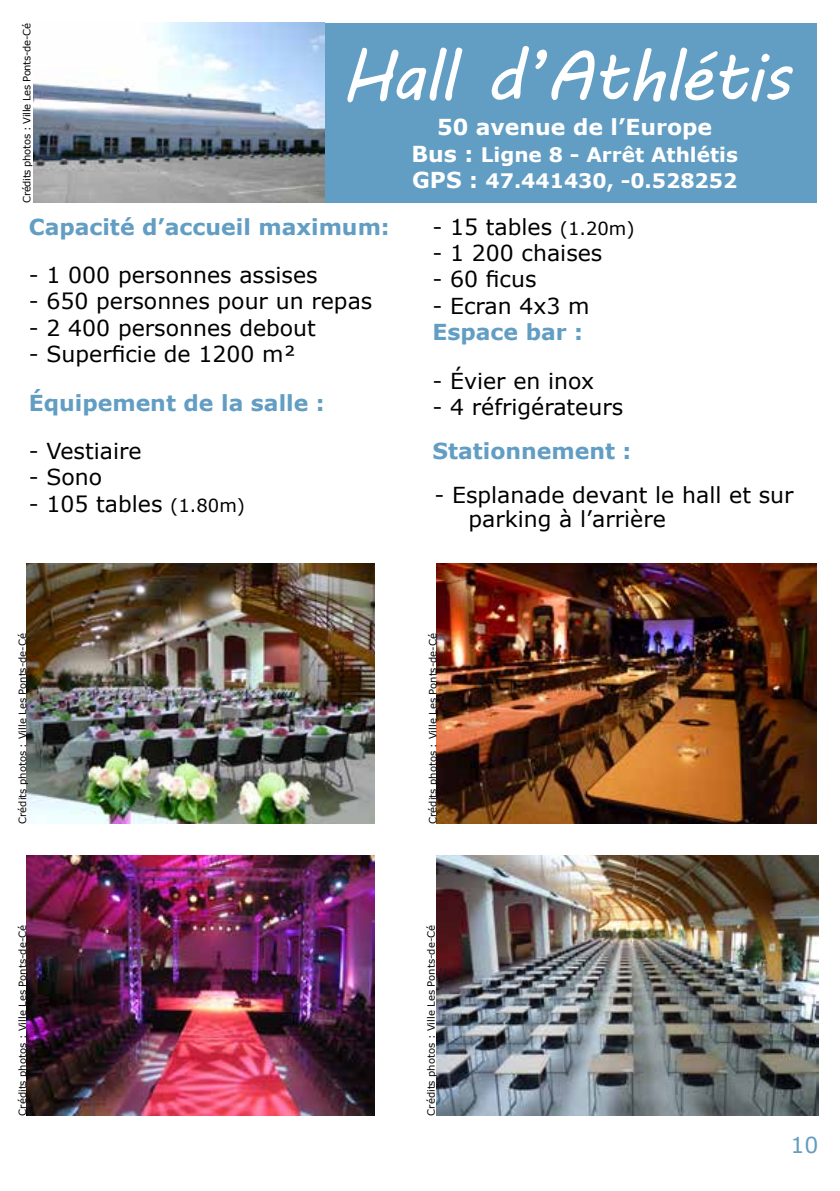
<style>
.page{position:relative;width:840px;height:1191px;background:#fff}
.page>*{position:absolute;margin:0;border:0;box-sizing:border-box;transform-origin:0 0}
.t1{font:70px "MV Boli";letter-spacing:-.03em;color:#fff}
.t2{font:22px/24px "Verdana";color:#000}
.t3{font:700 22px "Verdana";color:#629dc3}
.t4{font:700 22px "Verdana";color:#fff}
.t5{font:22px "Verdana";color:#649cc2}
.t6{font:700 20px/26.4px "Verdana";color:#fff}
.t7{font:10px "Verdana";color:#000}
.t8{font:10px "Verdana";letter-spacing:-.03em;color:#000}
.s1{font-size:22px}
.s2{font-size:18px}
</style>
<div class="page">
<div style="left:323px;top:23px;width:493px;height:179px;background:#629dc3"></div>
<img style="left:33px;top:23px;width:292px;height:179px">
<img style="left:27px;top:855px;width:347px;height:260px">
<img style="left:436px;top:855px;width:382px;height:260px">
<img style="left:26px;top:563px;width:348px;height:260px">
<img style="left:436px;top:563px;width:379px;height:260px">
<p class="t8" style="left:20px;top:203px;width:181px;rotate:-90deg">Crédits photos : Ville Les Ponts-de-Cé</p>
<h1 class="t1" style="left:341px;top:28px;width:450px">Hall d’Athlétis</h1>
<p class="t4" style="left:437px;top:112px;width:276px">50 avenue de l’Europe</p>
<p class="t6" style="left:411px;top:141px;width:328px"><span class="s1">Bus :</span> Ligne 8 - Arrêt Athlétis<br><span class="s1">GPS :</span> 47.441430, -0.528252</p>
<p class="t3" style="left:29px;top:211px;width:362px">Capacité d’accueil maximum:</p>
<p class="t2" style="left:29px;top:263px;width:290px">- 1 000 personnes assises</p>
<p class="t2" style="left:29px;top:289px;width:345px">- 650 personnes pour un repas</p>
<p class="t2" style="left:29px;top:315px;width:288px">- 2 400 personnes debout</p>
<p class="t2" style="left:29px;top:342px;width:268px">- Superficie de 1200 m²</p>
<p class="t3" style="left:29px;top:387px;width:297px">Équipement de la salle :</p>
<p class="t2" style="left:29px;top:439px;width:114px">- Vestiaire</p>
<p class="t2" style="left:29px;top:465px;width:75px">- Sono</p>
<p class="t2" style="left:29px;top:491px;width:218px">- 105 tables <span class="s2">(1.80m)</span></p>
<p class="t7" style="left:16px;top:823px;width:192px;rotate:-90deg">Crédits photos : Ville Les Ponts-de-Cé</p>
<p class="t2" style="left:432px;top:214px;width:204px">- 15 tables <span class="s2">(1.20m)</span></p>
<p class="t2" style="left:432px;top:241px;width:171px">- 1 200 chaises</p>
<p class="t2" style="left:432px;top:267px;width:106px">- 60 ficus</p>
<p class="t2" style="left:432px;top:293px;width:159px">- Ecran 4x3 m</p>
<p class="t3" style="left:432px;top:316px;width:152px">Espace bar :</p>
<p class="t2" style="left:432px;top:368px;width:163px">- Évier en inox</p>
<p class="t2" style="left:432px;top:395px;width:192px">- 4 réfrigérateurs</p>
<p class="t3" style="left:432px;top:435px;width:200px">Stationnement :</p>
<p class="t2" style="left:468px;top:483px;width:326px;text-indent:-34px">- Esplanade devant le hall et sur parking à l’arrière</p>
<p class="t7" style="left:426px;top:823px;width:192px;rotate:-90deg">Crédits photos : Ville Les Ponts-de-Cé</p>
<p class="t7" style="left:16px;top:1115px;width:192px;rotate:-90deg">Crédits photos : Ville Les Ponts-de-Cé</p>
<p class="t7" style="left:424px;top:1115px;width:192px;rotate:-90deg">Crédits photos : Ville Les Ponts-de-Cé</p>
<p class="t5" style="left:789px;top:1129px;width:29px">10</p>
</div>
